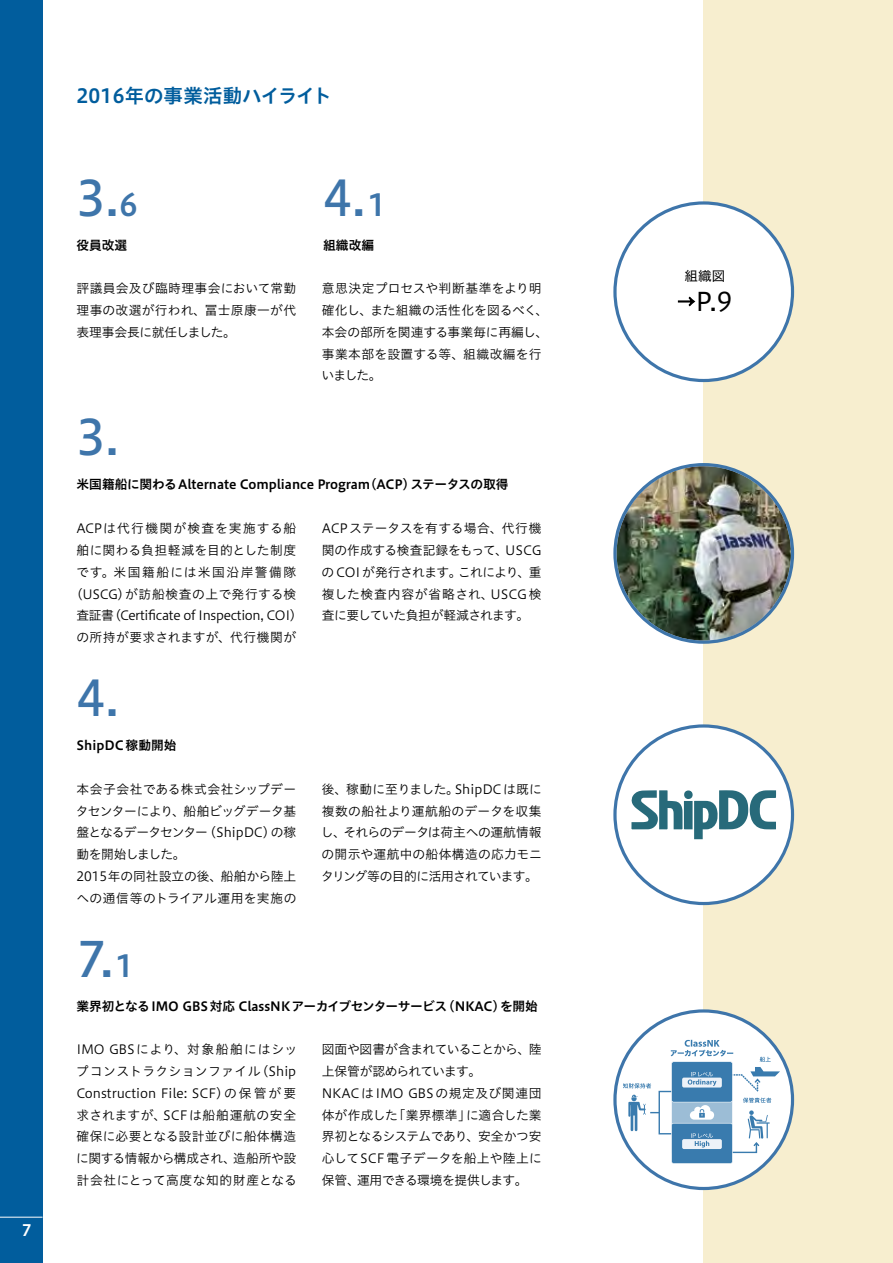
<style>
.page{position:relative;width:893px;height:1263px;background:#fff}
.page>*{position:absolute;margin:0;border:0;box-sizing:border-box;transform-origin:0 0}
.t1{font:48px "Hiragino UD Sans Std W5";color:#3e75aa}
.t2{font:25.5px "Hiragino UD Sans Std W4";color:#000}
.t3{font:19.5px "Hiragino UD Sans Std W6";letter-spacing:.005em;color:#015d9d}
.t4{font:15.75px "Hiragino UD Sans Std W6";color:#fff}
.t5{font:13.5px "Hiragino UD Sans Std W4";color:#000}
.t6{font:12.75px/21.8px "Hiragino UD Sans Std W3";letter-spacing:-.005em;color:#000;text-align:justify}
.t7{font:12.75px "Hiragino UD Sans Std W6";letter-spacing:-.005em;color:#000}
.s1{font-family:"Hiragino UD Sans Std W6";font-size:30px}
.s2{font-size:19.5px}
</style>
<div class="page">
<div style="left:704px;top:0;width:189px;height:1263px;background:#f7eecf"></div>
<div style="left:615px;top:203px;width:177px;height:177px;background:#fff;border-radius:50%"></div>
<svg style="left:677px;top:296px;width:19px;height:11px"></svg>
<div style="left:615px;top:726px;width:177px;height:177px;background:#fff;border-radius:50%"></div>
<svg style="left:631px;top:790px;width:145px;height:49px"></svg>
<div style="left:684px;top:790px;width:9px;height:9px;background:#276a7a;border-radius:50%"></div>
<svg style="left:615px;top:465px;width:177px;height:177px"></svg>
<img style="left:617px;top:466px;width:174px;height:174px;border-radius:87px">
<div style="left:615px;top:1011px;width:177px;height:177px;background:#fff;border-radius:50%"></div>
<div style="left:658px;top:1091px;width:15px;height:43px;border:1px solid #397bae"></div>
<svg style="left:628px;top:1095px;width:31px;height:36px"></svg>
<svg style="left:623px;top:1083px;width:28px;height:5px"></svg>
<svg style="left:671px;top:1039px;width:109px;height:125px"></svg>
<div style="left:0;top:0;width:43px;height:1263px;background:#015d9d"></div>
<hr style="left:0;top:1217px;width:43px;height:1px;background:#fff">
<p class="t4" style="left:22px;top:1218px;width:11px">7</p>
<h3 class="t3" style="left:77px;top:81px;width:257px">2016年の事業活動ハイライト</h3>
<h1 class="t1" style="left:77px;top:161px;width:63px">3.<span class="s1">6</span></h1>
<h1 class="t1" style="left:323px;top:161px;width:64px">4.<span class="s1">1</span></h1>
<p class="t7" style="left:77px;top:235px;width:52px">役員改選</p>
<p class="t7" style="left:323px;top:235px;width:52px">組織改編</p>
<p class="t6" style="left:76px;top:277px;width:221px">評議員会及び臨時理事会において常勤理事の改選が行われ、冨士原康一が代表理事会長に就任しました。</p>
<p class="t6" style="left:321px;top:277px;width:228px;text-align:left">意思決定プロセスや判断基準をより明確化し、また組織の活性化を図るべく、本会の部所を関連する事業毎に再編し、事業本部を設置する等、組織改編を行いました。</p>
<h1 class="t1" style="left:77px;top:400px;width:43px">3.</h1>
<p class="t7" style="left:77px;top:474px;width:433px">米国籍船に関わるAlternate Compliance Program(ACP)ステータスの取得</p>
<p class="t6" style="left:76px;top:517px;width:222px">ACPは代行機関が検査を実施する船舶に関わる負担軽減を目的とした制度です。米国籍船には米国沿岸警備隊(USCG)が訪船検査の上で発行する検査証書(Certificate of Inspection, COI)の所持が要求されますが、代行機関が</p>
<p class="t6" style="left:322px;top:517px;width:221px">ACPステータスを有する場合、代行機関の作成する検査記録をもって、USCGの COI が発行されます。これにより、重複した検査内容が省略され、USCG 検査に要していた負担が軽減されます。</p>
<h1 class="t1" style="left:77px;top:661px;width:44px">4.</h1>
<p class="t7" style="left:77px;top:736px;width:102px">ShipDC 稼動開始</p>
<p class="t6" style="left:76px;top:777px;width:222px;text-align:left">本会子会社である株式会社シップデータセンターにより、船舶ビッグデータ基盤となるデータセンター (ShipDC)の稼動を開始しました。<br>2015年の同社設立の後、船舶から陸上への通信等のトライアル運用を実施の</p>
<p class="t6" style="left:321px;top:777px;width:223px">後、稼動に至りました。ShipDCは既に複数の船社より運航船のデータを収集し、それらのデータは荷主への運航情報の開示や運航中の船体構造の応力モニタリング等の目的に活用されています。</p>
<h1 class="t1" style="left:77px;top:922px;width:59px">7.<span class="s1">1</span></h1>
<p class="t7" style="left:77px;top:996px;width:463px">業界初となるIMO GBS 対応 ClassNKアーカイブセンターサービス(NKAC)を開始</p>
<p class="t6" style="left:76px;top:1038px;width:223px">IMO GBSにより、対象船舶にはシップコンストラクションファイル(Ship Construction File: SCF)の保管が要求されますが、SCFは船舶運航の安全確保に必要となる設計並びに船体構造に関する情報から構成され、造船所や設計会社にとって高度な知的財産となる</p>
<p class="t6" style="left:322px;top:1038px;width:222px;text-align:left">図面や図書が含まれていることから、陸上保管が認められています。<br>NKACはIMO GBSの規定及び関連団体が作成した「業界標準」に適合した業界初となるシステムであり、安全かつ安心してSCF 電子データを船上や陸上に保管、運用できる環境を提供します。</p>
<p class="t5" style="left:684px;top:266px;width:42px">組織図</p>
<h2 class="t2" style="left:677px;top:282px;width:56px"><span class="s2">→</span>P.9</h2>
</div>
